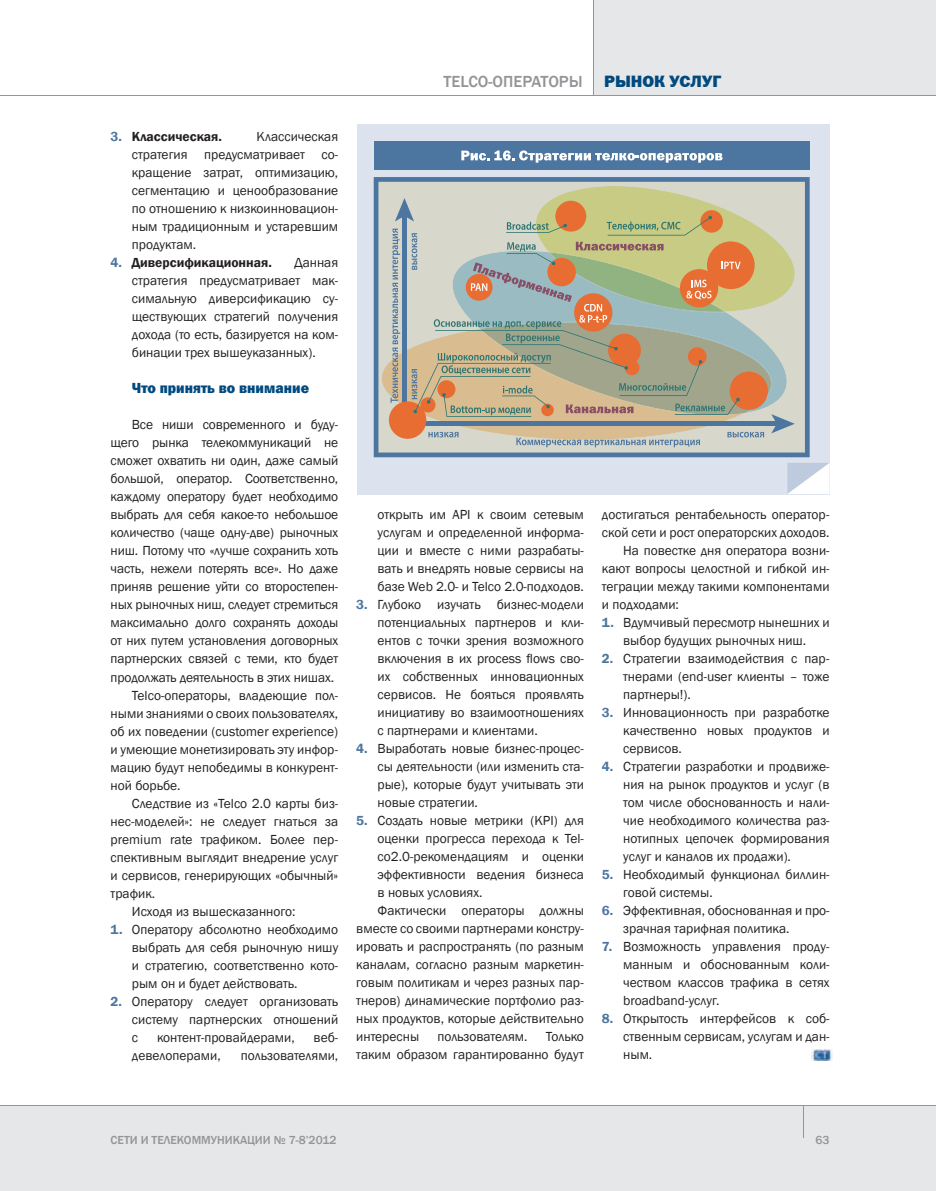
<style>
.page{position:relative;width:936px;height:1191px;background:#fff}
.page>*{position:absolute;margin:0;border:0;box-sizing:border-box;transform-origin:0 0}
.t1{font:500 16.5px "Franklin Gothic";color:#939598}
.t2{font:16.5px "Franklin Gothic Heavy C";color:#004a7f}
.t3{font:800 15px "Franklin Gothic";letter-spacing:.005em;color:#004a7f;scale:.95 1}
.t4{font:13.5px/18px "Franklin Gothic";color:#231f20;text-align:justify}
.t5{font:600 13.5px "Franklin Gothic";color:#231f20}
.t6{font:500 12px "Franklin Gothic";color:#939598}
.s1{color:#4c759f}
.s2{font-weight:600;color:#4c759f}
</style>
<div class="page">
<div style="left:0;top:1106px;width:935px;height:85px;background:#e6e7e9"></div>
<div style="left:593px;top:0;width:342px;height:96px;background:#e6e7e9"></div>
<hr style="left:0;top:1105px;width:935px;height:1px;background:#939598">
<hr style="left:0;top:96px;width:935px;height:1px;background:#939598">
<hr style="left:803px;top:1106px;width:1px;height:31px;background:#939598">
<hr style="left:593px;top:0;width:1px;height:95px;background:#939598">
<div style="left:357px;top:125px;width:472px;height:369px;background:#dce3ee"></div>
<svg style="left:374px;top:177px;width:435px;height:280px"></svg>
<div style="left:374px;top:141px;width:435px;height:29px;background:#4c759f"></div>
<svg style="left:461px;top:150px;width:261px;height:13px"></svg>
<svg style="left:381px;top:185px;width:414px;height:262px"></svg>
<svg style="left:787px;top:463px;width:42px;height:31px"></svg>
<img style="left:811px;top:1050px;width:21px;height:10px">
<p class="t5" style="left:111px;top:128px;width:113px"><span class="s1">3.</span> Классическая.</p>
<p class="t4" style="left:132px;top:128px;width:208px;text-indent:125px">Классическая стратегия предусматривает со&shy;кращение затрат, оптимизацию, сегментацию и ценообразование по отношению к низкоинновацион&shy;ным традиционным и устаревшим продуктам.</p>
<p class="t5" style="left:111px;top:254px;width:163px"><span class="s1">4.</span> Диверсификационная.</p>
<p class="t4" style="left:132px;top:254px;width:208px;text-indent:162px">Данная стратегия предусматривает мак&shy;симальную диверсификацию су&shy;ществующих стратегий получения дохода (то есть, базируется на ком&shy;бинации трех вышеуказанных).</p>
<p class="t3" style="left:132px;top:379px;width:188px">Что принять во внимание</p>
<p class="t4" style="left:132px;top:416px;width:208px">Все ниши современного и буду-</p>
<p class="t4" style="left:111px;top:434px;width:229px">щего рынка телекоммуникаций не</p>
<p class="t4" style="left:111px;top:452px;width:229px">сможет охватить ни один, даже самый</p>
<p class="t4" style="left:111px;top:470px;width:229px">большой, оператор. Соответственно,</p>
<p class="t4" style="left:111px;top:488px;width:229px">каждому оператору будет необходимо</p>
<p class="t4" style="left:111px;top:506px;width:229px">выбрать для себя какое-то небольшое</p>
<p class="t4" style="left:111px;top:524px;width:229px">количество (чаще одну-две) рыночных</p>
<p class="t4" style="left:111px;top:542px;width:229px">ниш. Потому что «лучше сохранить хоть</p>
<p class="t4" style="left:111px;top:560px;width:229px">часть, нежели потерять все». Но даже</p>
<p class="t4" style="left:111px;top:578px;width:229px">приняв решение уйти со второстепен-</p>
<p class="t4" style="left:111px;top:596px;width:229px">ных рыночных ниш, следует стремиться</p>
<p class="t4" style="left:111px;top:614px;width:229px">максимально долго сохранять доходы</p>
<p class="t4" style="left:111px;top:632px;width:229px">от них путем установления договорных</p>
<p class="t4" style="left:111px;top:650px;width:229px">партнерских связей с теми, кто будет</p>
<p class="t4" style="left:111px;top:668px;width:225px">продолжать деятельность в этих нишах.</p>
<p class="t4" style="left:132px;top:686px;width:208px">Telco-операторы, владеющие пол-</p>
<p class="t4" style="left:111px;top:704px;width:229px">ными знаниями о своих пользователях,</p>
<p class="t4" style="left:111px;top:722px;width:229px">об их поведении (customer experience)</p>
<p class="t4" style="left:111px;top:740px;width:229px">и умеющие монетизировать эту инфор-</p>
<p class="t4" style="left:111px;top:758px;width:229px">мацию будут непобедимы в конкурент-</p>
<p class="t4" style="left:111px;top:776px;width:72px">ной борьбе.</p>
<p class="t4" style="left:132px;top:794px;width:208px">Следствие из «Telco 2.0 карты биз-</p>
<p class="t4" style="left:111px;top:812px;width:229px">нес-моделей»: не следует гнаться за</p>
<p class="t4" style="left:111px;top:830px;width:229px">premium rate трафиком. Более пер-</p>
<p class="t4" style="left:111px;top:848px;width:229px">спективным выглядит внедрение услуг</p>
<p class="t4" style="left:111px;top:866px;width:229px">и сервисов, генерирующих «обычный»</p>
<p class="t4" style="left:111px;top:884px;width:46px">трафик.</p>
<p class="t4" style="left:132px;top:902px;width:165px">Исходя из вышесказанного:</p>
<p class="t4" style="left:132px;top:920px;width:208px;text-indent:-21px"><span class="s2">1.</span> Оператору абсолютно необходимо выбрать для себя рыночную нишу и стратегию, соответственно кото&shy;рым он и будет действовать.</p>
<p class="t4" style="left:132px;top:992px;width:208px;text-indent:-21px"><span class="s2">2.</span> Оператору следует организовать систему партнерских отношений с</p>
<p class="t4" style="left:157px;top:1028px;width:139px">контент-провайдерами,</p>
<p class="t4" style="left:313px;top:1028px;width:26px">веб-</p>
<p class="t4" style="left:132px;top:1046px;width:90px">девелоперами,</p>
<p class="t4" style="left:241px;top:1046px;width:99px">пользователями,</p>
<p class="t1" style="left:443px;top:71px;width:141px">TELCO-ОПЕРАТОРЫ</p>
<p class="t4" style="left:377px;top:506px;width:208px">открыть им API к своим сетевым услугам и определенной информа&shy;ции и вместе с ними разрабаты&shy;вать и внедрять новые сервисы на базе Web 2.0- и Telco 2.0-подходов.</p>
<p class="t4" style="left:377px;top:596px;width:208px;text-indent:-21px"><span class="s2">3.</span> Глубоко изучать бизнес-модели потенциальных партнеров и кли&shy;ентов с точки зрения возможного включения в их process flows сво&shy;их собственных инновационных сервисов. Не бояться проявлять инициативу во взаимоотношениях с партнерами и клиентами.</p>
<p class="t4" style="left:377px;top:740px;width:208px;text-indent:-21px"><span class="s2">4.</span> Выработать новые бизнес-процес&shy;сы деятельности (или изменить ста&shy;рые), которые будут учитывать эти новые стратегии.</p>
<p class="t4" style="left:356px;top:812px;width:229px"><span class="s2">5.</span> Создать новые метрики (KPI) для</p>
<p class="t4" style="left:377px;top:830px;width:208px">оценки прогресса перехода к Tel-</p>
<p class="t4" style="left:377px;top:848px;width:208px">co2.0-рекомендациям и оценки</p>
<p class="t4" style="left:377px;top:866px;width:208px">эффективности ведения бизнеса</p>
<p class="t4" style="left:377px;top:884px;width:106px">в новых условиях.</p>
<p class="t4" style="left:377px;top:902px;width:208px">Фактически операторы должны</p>
<p class="t4" style="left:356px;top:920px;width:229px">вместе со своими партнерами констру-</p>
<p class="t4" style="left:356px;top:938px;width:229px">ировать и распространять (по разным</p>
<p class="t4" style="left:356px;top:956px;width:229px">каналам, согласно разным маркетин-</p>
<p class="t4" style="left:356px;top:974px;width:229px">говым политикам и через разных пар-</p>
<p class="t4" style="left:356px;top:992px;width:229px">тнеров) динамические портфолио раз-</p>
<p class="t4" style="left:356px;top:1010px;width:229px">ных продуктов, которые действительно</p>
<p class="t4" style="left:356px;top:1028px;width:64px">интересны</p>
<p class="t4" style="left:437px;top:1028px;width:92px">пользователям.</p>
<p class="t4" style="left:356px;top:1028px;width:229px;text-align:right">Только<br>таким образом гарантированно будут</p>
<p class="t2" style="left:604px;top:72px;width:119px">рынок услуг</p>
<p class="t4" style="left:602px;top:506px;width:229px">достигаться рентабельность оператор-</p>
<p class="t4" style="left:602px;top:524px;width:229px">ской сети и рост операторских доходов.</p>
<p class="t4" style="left:623px;top:542px;width:208px">На повестке дня оператора возни-</p>
<p class="t4" style="left:602px;top:560px;width:229px">кают вопросы целостной и гибкой ин-</p>
<p class="t4" style="left:602px;top:578px;width:229px">теграции между такими компонентами</p>
<p class="t4" style="left:602px;top:596px;width:79px">и подходами:</p>
<p class="t4" style="left:602px;top:614px;width:229px;text-align:center"><span class="s2">1.</span> Вдумчивый пересмотр нынешних и выбор будущих рыночных ниш.</p>
<p class="t4" style="left:623px;top:650px;width:208px;text-indent:-21px"><span class="s2">2.</span> Стратегии взаимодействия с пар&shy;тнерами (end-user клиенты – тоже партнеры!).</p>
<p class="t4" style="left:623px;top:704px;width:208px;text-indent:-21px"><span class="s2">3.</span> Инновационность при разработке качественно новых продуктов и сервисов.</p>
<p class="t4" style="left:623px;top:758px;width:208px;text-indent:-21px"><span class="s2">4.</span> Стратегии разработки и продвиже&shy;ния на рынок продуктов и услуг (в том числе обоснованность и нали&shy;чие необходимого количества раз&shy;нотипных цепочек формирования услуг и каналов их продажи).</p>
<p class="t4" style="left:623px;top:866px;width:208px;text-indent:-21px"><span class="s2">5.</span> Необходимый функционал биллин&shy;говой системы.</p>
<p class="t4" style="left:623px;top:902px;width:208px;text-indent:-21px"><span class="s2">6.</span> Эффективная, обоснованная и про&shy;зрачная тарифная политика.</p>
<p class="t4" style="left:623px;top:938px;width:208px;text-indent:-21px"><span class="s2">7.</span> Возможность управления проду&shy;манным и обоснованным коли&shy;чеством классов трафика в сетях broadband-услуг.</p>
<p class="t4" style="left:623px;top:1010px;width:208px;text-indent:-21px"><span class="s2">8.</span> Открытость интерфейсов к соб&shy;ственным сервисам, услугам и дан&shy;ным.</p>
<p class="t6" style="left:111px;top:1132px;width:227px">СЕТИ И ТЕЛЕКОММУНИКАЦИИ № 7-8’2012</p>
<p class="t6" style="left:815px;top:1132px;width:16px">63</p>
</div>
